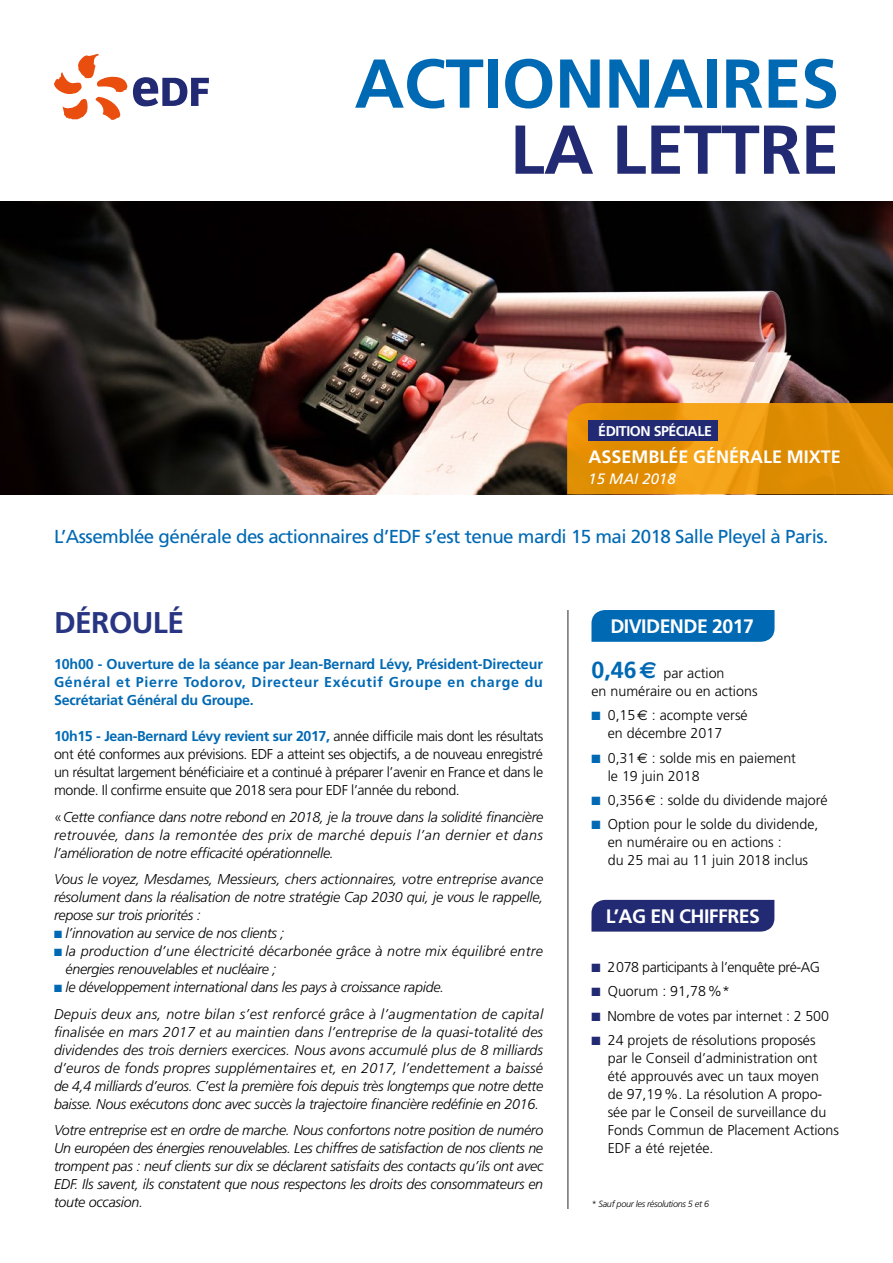
<style>
.page{position:relative;width:893px;height:1263px;background:#fff}
.page>*{position:absolute;margin:0;border:0;box-sizing:border-box;transform-origin:0 0}
.t1{font:700 69px "Frutiger";letter-spacing:-.01em;color:#0069b4}
.t2{font:700 69px "Frutiger";letter-spacing:-.01em;color:#212a72}
.t3{font:700 30px "Frutiger";letter-spacing:-.02em;color:#283583}
.t4{font:700 19.5px "Frutiger";letter-spacing:-.03em;color:#fff}
.t5{font:18.75px "Frutiger";letter-spacing:-.03em;color:#0069b4}
.t6{font:700 18px "Frutiger";color:#fff}
.t7{font:italic 15px "Frutiger";color:#fff}
.t8{font:italic 300 14.25px/18px "Frutiger";letter-spacing:-.02em;color:#000;text-align:justify}
.t9{font:300 14.25px/18px "Frutiger";color:#000}
.t10{font:700 14.25px/18px "Frutiger";letter-spacing:-.02em;color:#0069b4;text-align:justify}
.t11{font:italic 300 14.25px/26.5px "Frutiger";letter-spacing:.02em;color:#000}
.t12{font:italic 300 14.25px/18px "Frutiger";letter-spacing:.015em;color:#000}
.t13{font:300 14.25px "Frutiger";letter-spacing:-.03em;color:#000}
.t14{font:700 14.25px "Frutiger";letter-spacing:-.035em;color:#fff}
.t15{font:italic 300 9px "Frutiger";letter-spacing:-.03em;color:#000}
.s1{font-weight:700;color:#0069b4}
.s2{font-style:normal}
.s3{color:#0069b4}
.s4{font-weight:700;font-size:23.25px;color:#0069b4}
.s5{font-family:"Euro Sans";font-weight:700;font-size:23.25px;color:#0069b4}
.s6{font-family:"Euro Sans";font-weight:400}
.s7{color:#212a72}
</style>
<div class="page">
<svg style="left:54px;top:54px;width:155px;height:66px"></svg>
<img style="left:0;top:201px;width:893px;height:293px">
<div style="left:591px;top:610px;width:183px;height:32px;background:#0069b4"></div>
<div style="left:591px;top:900px;width:183px;height:31px;background:#212a72"></div>
<hr style="left:567px;top:610px;width:2px;height:599px;background:#706f6f">
<svg style="left:567px;top:403px;width:326px;height:91px;background:#e49108"></svg>
<div style="left:588px;top:420px;width:130px;height:20px;background:#212a72"></div>
<h1 class="t1" style="left:355px;top:43px;width:486px">ACTIONNAIRES</h1>
<h1 class="t2" style="left:510px;top:109px;width:331px">LA LETTRE</h1>
<p class="t14" style="left:598px;top:422px;width:115px">ÉDITION SPÉCIALE</p>
<p class="t7" style="left:588px;top:470px;width:89px">15 MAI 2018</p>
<p class="t6" style="left:588px;top:446px;width:254px">ASSEMBLÉE GÉNÉRALE MIXTE</p>
<h3 class="t5" style="left:54px;top:525px;width:776px">L’Assemblée générale des actionnaires d’EDF s’est tenue mardi 15 mai 2018 Salle Pleyel à Paris.</h3>
<h2 class="t3" style="left:54px;top:605px;width:132px">DÉROULÉ</h2>
<p class="t10" style="left:54px;top:655px;width:490px">10h00 - Ouverture de la séance par Jean-Bernard Lévy, Président-Directeur Général et Pierre Todorov, Directeur Exécutif Groupe en charge du Secrétariat Général du Groupe.</p>
<p class="t9" style="left:54px;top:727px;width:491px;text-align:justify"><span class="s1">10h15 - Jean-Bernard Lévy revient sur 2017,</span> année difficile mais dont les résultats ont été conformes aux prévisions. EDF a atteint ses objectifs, a de nouveau enregistré un résultat largement bénéficiaire et a continué à préparer l’avenir en France et dans le monde. Il confirme ensuite que 2018 sera pour EDF l’année du rebond.</p>
<p class="t8" style="left:54px;top:808px;width:491px"><span class="s2">«</span>Cette confiance dans notre rebond en 2018, je la trouve dans la solidité financière retrouvée, dans la remontée des prix de marché depuis l’an dernier et dans l’amélioration de notre efficacité opérationnelle.</p>
<p class="t8" style="left:54px;top:870px;width:491px">Vous le voyez, Mesdames, Messieurs, chers actionnaires, votre entreprise avance résolument dans la réalisation de notre stratégie Cap 2030 qui, je vous le rappelle, repose sur trois priorités :</p>
<p class="t8" style="left:54px;top:924px;width:232px"><span class="s3">■</span> l’innovation au service de nos clients ;</p>
<p class="t12" style="left:66px;top:942px;width:479px;text-indent:-12px"><span class="s3">■</span> la production d’une électricité décarbonée grâce à notre mix équilibré entre énergies renouvelables et nucléaire ;</p>
<p class="t11" style="left:54px;top:974px;width:491px"><span class="s3">■</span> le développement international dans les pays à croissance rapide.<br>Depuis deux ans, notre bilan s’est renforcé grâce à l’augmentation de capital</p>
<p class="t8" style="left:54px;top:1023px;width:491px">finalisée en mars 2017 et au maintien dans l’entreprise de la quasi-totalité des dividendes des trois derniers exercices. Nous avons accumulé plus de 8 milliards d’euros de fonds propres supplémentaires et, en 2017, l’endettement a baissé de 4,4 milliards d’euros. C’est la première fois depuis très longtemps que notre dette baisse. Nous exécutons donc avec succès la trajectoire financière redéfinie en 2016.</p>
<p class="t8" style="left:54px;top:1121px;width:491px">Votre entreprise est en ordre de marche. Nous confortons notre position de numéro Un européen des énergies renouvelables. Les chiffres de satisfaction de nos clients ne trompent pas : neuf clients sur dix se déclarent satisfaits des contacts qu’ils ont avec EDF. Ils savent, ils constatent que nous respectons les droits des consommateurs en toute occasion.</p>
<h3 class="t4" style="left:610px;top:615px;width:145px">DIVIDENDE 2017</h3>
<p class="t9" style="left:591px;top:664px;width:168px"><span class="s4">0,46</span><span class="s5">€</span> par action<br>en numéraire ou en actions</p>
<p class="t9" style="left:608px;top:706px;width:141px;text-indent:-16px"><span class="s3">■</span> 0,15<span class="s6">€</span> : acompte versé en décembre 2017</p>
<p class="t9" style="left:608px;top:749px;width:190px;text-indent:-16px"><span class="s3">■</span> 0,31<span class="s6">€</span> : solde mis en paiement le 19 juin 2018</p>
<p class="t9" style="left:591px;top:791px;width:238px"><span class="s3">■</span> 0,356<span class="s6">€</span> : solde du dividende majoré</p>
<p class="t9" style="left:608px;top:815px;width:212px;text-indent:-16px"><span class="s3">■</span> Option pour le solde du dividende, en numéraire ou en actions :<br>du 25 mai au 11 juin 2018 inclus</p>
<h3 class="t4" style="left:606px;top:905px;width:155px">L’AG EN CHIFFRES</h3>
<p class="t13" style="left:591px;top:959px;width:230px"><span class="s7">■</span> 2078 participants à l’enquête pré-AG</p>
<p class="t9" style="left:591px;top:982px;width:140px"><span class="s7">■</span> Quorum : 91,78%*</p>
<p class="t9" style="left:591px;top:1007px;width:239px"><span class="s7">■</span> Nombre de votes par internet : 2 500</p>
<p class="t9" style="left:608px;top:1031px;width:233px;text-indent:-16px"><span class="s7">■</span> 24 projets de résolutions proposés<br>par le Conseil d’administration ont été approuvés avec un taux moyen<br>de 97,19%. La résolution A propo&shy;sée par le Conseil de surveillance du<br>Fonds Commun de Placement Actions<br>EDF a été rejetée.</p>
<p class="t15" style="left:591px;top:1199px;width:119px">* Sauf pour les résolutions 5 et 6</p>
</div>
